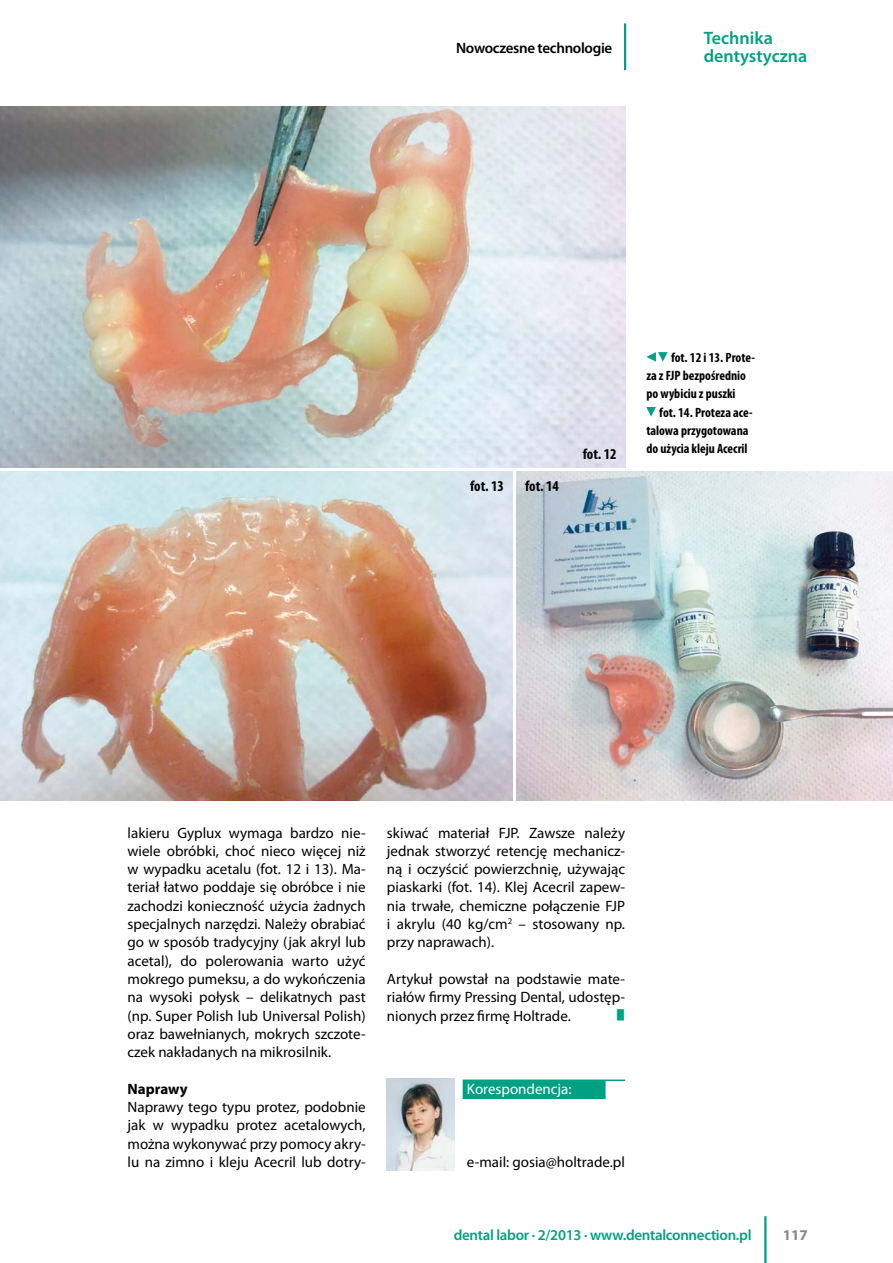
<style>
.page{position:relative;width:893px;height:1263px;background:#fff}
.page>*{position:absolute;margin:0;border:0;box-sizing:border-box;transform-origin:0 0}
.t1{font:19.5px "Wingdings";color:#00a183;scale:.62 1}
.t2{font:600 18px/17.7px "Myriad Pro";color:#00a183}
.t3{font:15px/18.3px "Myriad Pro";color:#000;text-align:justify}
.t4{font:600 15px "Myriad Pro";letter-spacing:-.02em;color:#00a183}
.t5{font:600 15px "Myriad Pro";letter-spacing:-.02em;color:#000}
.t6{font:700 condensed 15px "Myriad Pro";color:#000}
.t7{font:15px "Myriad Pro";color:#fff}
.t8{font:700 15px "Myriad Pro";color:#000}
.t9{font:700 15px "Myriad Pro";color:#878787}
.t10{font:700 condensed 13.5px/18.3px "Myriad Pro";color:#000}
</style>
<div class="page">
<img style="left:0;top:106px;width:625px;height:361px">
<img style="left:0;top:471px;width:512px;height:330px">
<img style="left:517px;top:471px;width:376px;height:330px">
<hr style="left:463px;top:1079px;width:162px;height:2px;background:#00a183">
<div style="left:463px;top:1081px;width:143px;height:18px;background:#00a183"></div>
<svg style="left:646px;top:352px;width:22px;height:10px"></svg>
<svg style="left:646px;top:407px;width:10px;height:10px"></svg>
<img style="left:387px;top:1079px;width:67px;height:91px">
<hr style="left:624px;top:23px;width:2px;height:47px;background:#00a183">
<hr style="left:764px;top:1216px;width:2px;height:47px;background:#00a183">
<p class="t5" style="left:456px;top:39px;width:158px">Nowoczesne technologie</p>
<p class="t2" style="left:704px;top:29px;width:105px">Technika dentystyczna</p>
<p class="t6" style="left:470px;top:477px;width:35px">fot. 13</p>
<p class="t6" style="left:525px;top:477px;width:35px">fot. 14</p>
<p class="t6" style="left:583px;top:444px;width:35px">fot. 12</p>
<p class="t10" style="left:646px;top:348px;width:110px;text-indent:25px">fot. 12 i 13. Prote&shy;za z FJP bezpośrednio po wybiciu z puszki</p>
<p class="t10" style="left:646px;top:403px;width:108px;text-indent:13px">fot. 14. Proteza ace&shy;talowa przygotowana do użycia kleju Acecril</p>
<p class="t3" style="left:128px;top:823px;width:240px">lakieru Gyplux wymaga bardzo nie&shy;wiele obróbki, choć nieco więcej niż w wypadku acetalu (fot. 12 i 13). Ma&shy;teriał łatwo poddaje się obróbce i nie zachodzi konieczność użycia żadnych specjalnych narzędzi. Należy obrabiać go w sposób tradycyjny (jak akryl lub acetal), do polerowania warto użyć mokrego pumeksu, a do wykończenia na wysoki połysk – delikatnych past (np. Super Polish lub Universal Polish) oraz bawełnianych, mokrych szczote&shy;czek nakładanych na mikrosilnik.</p>
<p class="t8" style="left:128px;top:1079px;width:62px">Naprawy</p>
<p class="t3" style="left:128px;top:1098px;width:240px">Naprawy tego typu protez, podobnie jak w wypadku protez acetalowych, można wykonywać przy pomocy akry&shy;lu na zimno i kleju Acecril lub dotry-</p>
<p class="t3" style="left:387px;top:823px;width:240px">skiwać materiał FJP. Zawsze należy jednak stworzyć retencję mechanicz&shy;ną i oczyścić powierzchnię, używając piaskarki (fot. 14). Klej Acecril zapew&shy;nia trwałe, chemiczne połączenie FJP i akrylu (40 kg/cm<sup>2</sup> – stosowany np. przy naprawach).</p>
<p class="t3" style="left:387px;top:969px;width:240px">Artykuł powstał na podstawie mate&shy;riałów firmy Pressing Dental, udostęp&shy;nionych przez firmę Holtrade.</p>
<h1 class="t1" style="left:616px;top:1004px;width:13px">■</h1>
<p class="t7" style="left:467px;top:1079px;width:106px">Korespondencja:</p>
<p class="t3" style="left:467px;top:1152px;width:160px">e-mail: gosia@holtrade.pl</p>
<p class="t4" style="left:454px;top:1225px;width:299px">dental labor · 2/2013 · www.dentalconnection.pl</p>
<p class="t9" style="left:783px;top:1225px;width:26px">117</p>
</div>
